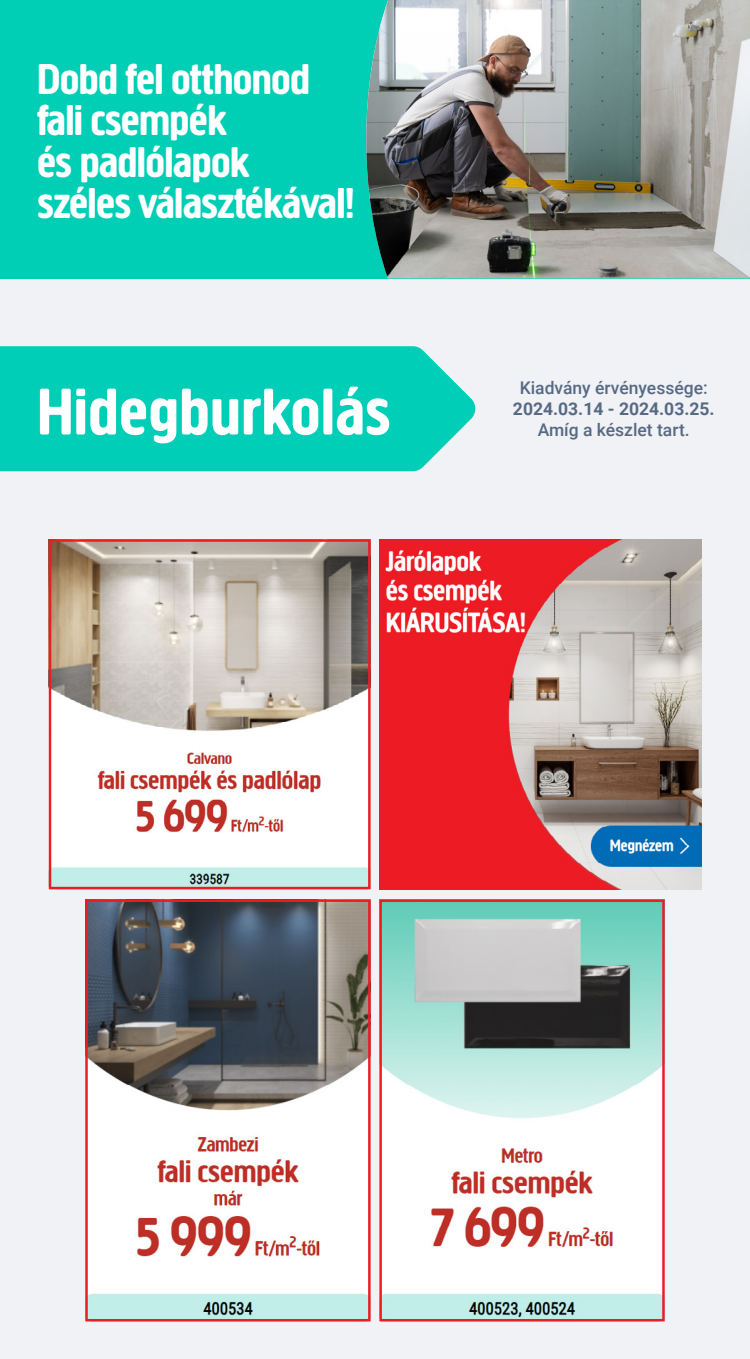
<style>
.page{position:relative;width:750px;height:1359px;background:#f0f2f5}
.page>*{position:absolute;margin:0;border:0;box-sizing:border-box;transform-origin:0 0}
.t1{font:68.75px "Creighton HU";letter-spacing:.02em;color:#fff}
.t2{font:45px/41.2px "Creighton HU";color:#fff}
.t3{font:500 17.5px "Roboto";color:#576983}
.t4{font:700 17.5px "Roboto";color:#576983}
</style>
<div class="page">
<img style="left:382px;top:902px;width:280px;height:416px">
<div style="left:379px;top:899px;width:286px;height:422px;border:2px solid #ed1c24"></div>
<img style="left:88px;top:902px;width:280px;height:416px">
<div style="left:85px;top:899px;width:286px;height:422px;border:2px solid #ed1c24"></div>
<img style="left:52px;top:542px;width:316px;height:344px">
<div style="left:49px;top:539px;width:322px;height:350px;border:2px solid #ed1c24"></div>
<img style="left:379px;top:539px;width:322px;height:350px">
<div style="left:0;top:346px;width:476px;height:125px;background:#00ceb7"></div>
<div style="left:0;top:0;width:750px;height:278px;background:#00ceb5"></div>
<img style="left:366px;top:0;width:384px;height:278px">
<p class="t2" style="left:38px;top:58px;width:319px">Dobd fel otthonod fali csempék<br>és padlólapok<br>széles választékával!</p>
<h1 class="t1" style="left:38px;top:371px;width:354px">Hidegburkolás</h1>
<p class="t3" style="left:520px;top:376px;width:190px">Kiadvány érvényessége:</p>
<p class="t4" style="left:513px;top:397px;width:203px">2024.03.14 - 2024.03.25.</p>
<p class="t3" style="left:538px;top:418px;width:153px">Amíg a készlet tart.</p>
</div>
